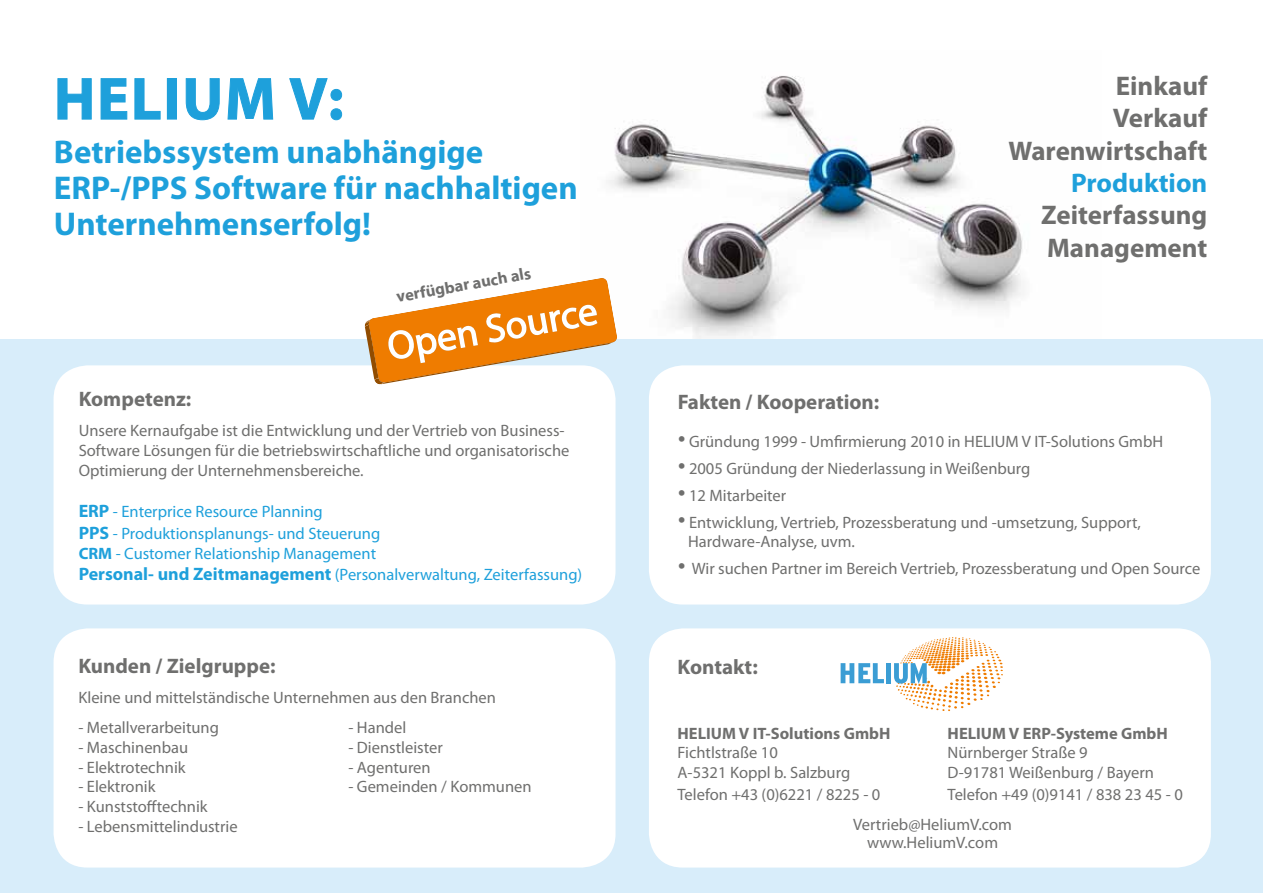
<style>
.page{position:relative;width:1263px;height:893px;background:#fff}
.page>*{position:absolute;margin:0;border:0;box-sizing:border-box;transform-origin:0 0}
.t1{font:700 60px "Myriad Pro";letter-spacing:.03em;color:#1ea0db}
.t2{font:700 33px/36px "Myriad Pro";color:#1ea0db}
.t3{font:700 27px/32.4px "Myriad Pro";color:#6f6f6e;text-align:right}
.t4{font:700 27px "Myriad Pro";color:#1ea0db}
.t5{font:700 21px "Myriad Pro";color:#6f6f6e}
.t6{font:16.5px/19.8px "Myriad Pro";color:#6f6f6e}
.t7{font:16.5px/21.6px "Myriad Pro";color:#1ea0db}
.t8{font:700 16.5px "Myriad Pro";color:#6f6f6e}
.s1{font-weight:700;font-size:18px}
.s2{font-weight:700}
.s3{font-family:"Arial";font-size:22.5px}
</style>
<div class="page">
<img style="left:608px;top:75px;width:415px;height:264px">
<div style="left:0;top:339px;width:1263px;height:554px;background:#d8edfa"></div>
<svg style="left:57px;top:78px;width:35px;height:42px"></svg>
<svg style="left:100px;top:78px;width:28px;height:42px"></svg>
<svg style="left:134px;top:78px;width:27px;height:42px"></svg>
<div style="left:167px;top:78px;width:10px;height:42px;border:1px solid #1ea0db"></div>
<svg style="left:185px;top:78px;width:35px;height:43px"></svg>
<svg style="left:227px;top:78px;width:47px;height:42px"></svg>
<svg style="left:289px;top:78px;width:53px;height:43px"></svg>
<div style="left:54px;top:365px;width:561px;height:239px;background:#fff;border-radius:34px"></div>
<div style="left:649px;top:365px;width:562px;height:239px;background:#fff;border-radius:34px"></div>
<div style="left:649px;top:628px;width:562px;height:239px;background:#fff;border-radius:34px"></div>
<div style="left:54px;top:628px;width:561px;height:239px;background:#fff;border-radius:34px"></div>
<svg style="left:841px;top:663px;width:43px;height:20px"></svg>
<div style="left:886px;top:663px;width:5px;height:20px;background:#3b9dd4"></div>
<svg style="left:894px;top:637px;width:109px;height:74px"></svg>
<svg style="left:365px;top:278px;width:252px;height:107px"></svg>
<h1 class="t1" style="left:54px;top:60px;width:291px">HELIUM V:</h1>
<h2 class="t2" style="left:54px;top:132px;width:525px">Betriebssystem unabhängige<br>ERP-/PPS Software für nachhaltigen<br>Unternehmenserfolg!</h2>
<p class="t8" style="left:395px;top:286px;width:138px;rotate:-10deg">verfügbar auch als</p>
<p class="t5" style="left:79px;top:385px;width:114px">Kompetenz:</p>
<p class="t6" style="left:79px;top:421px;width:492px">Unsere Kernaufgabe ist die Entwicklung und der Vertrieb von Business-<br>Software Lösungen für die betriebswirtschaftliche und organisatorische<br>Optimierung der Unternehmensbereiche.</p>
<p class="t7" style="left:79px;top:501px;width:303px"><span class="s1">ERP</span> - Enterprice Resource Planning<br><span class="s1">PPS</span> - Produktionsplanungs- und Steuerung</p>
<p class="t7" style="left:79px;top:542px;width:505px"><span class="s2">CRM</span> - Customer Relationship Management<br><span class="s1">Personal- und Zeitmanagement</span> (Personalverwaltung, Zeiterfassung)</p>
<p class="t5" style="left:78px;top:652px;width:199px">Kunden / Zielgruppe:</p>
<p class="t6" style="left:78px;top:687px;width:419px">Kleine und mittelständische Unternehmen aus den Branchen</p>
<p class="t6" style="left:78px;top:717px;width:142px">- Metallverarbeitung</p>
<p class="t6" style="left:348px;top:717px;width:59px">- Handel</p>
<p class="t6" style="left:78px;top:737px;width:111px">- Maschinenbau</p>
<p class="t6" style="left:348px;top:737px;width:96px">- Dienstleister</p>
<p class="t6" style="left:78px;top:757px;width:109px">- Elektrotechnik</p>
<p class="t6" style="left:348px;top:757px;width:84px">- Agenturen</p>
<p class="t6" style="left:78px;top:777px;width:79px">- Elektronik</p>
<p class="t6" style="left:348px;top:777px;width:185px">- Gemeinden / Kommunen</p>
<p class="t6" style="left:78px;top:797px;width:131px">- Kunststofftechnik</p>
<p class="t6" style="left:78px;top:816px;width:161px">- Lebensmittelindustrie</p>
<h3 class="t3" style="left:1008px;top:69px;width:200px">Einkauf<br>Verkauf<br>Warenwirtschaft</h3>
<h3 class="t4" style="left:1071px;top:165px;width:138px">Produktion</h3>
<h3 class="t3" style="left:1041px;top:198px;width:168px;text-align:left">Zeiterfassung<br>Management</h3>
<p class="t5" style="left:678px;top:388px;width:203px">Fakten / Kooperation:</p>
<p class="t6" style="left:678px;top:431px;width:487px"><span class="s3">•</span> Gründung 1999 - Umfirmierung 2010 in HELIUM V IT-Solutions GmbH</p>
<p class="t6" style="left:678px;top:458px;width:354px"><span class="s3">•</span> 2005 Gründung der Niederlassung in Weißenburg</p>
<p class="t6" style="left:678px;top:485px;width:110px"><span class="s3">•</span> 12 Mitarbeiter</p>
<p class="t6" style="left:688px;top:512px;width:454px;text-indent:-11px"><span class="s3">•</span> Entwicklung, Vertrieb, Prozessberatung und -umsetzung, Support,<br>Hardware-Analyse, uvm.</p>
<p class="t6" style="left:678px;top:559px;width:524px"><span class="s3">•</span> Wir suchen Partner im Bereich Vertrieb, Prozessberatung und Open Source</p>
<p class="t5" style="left:678px;top:653px;width:82px">Kontakt:</p>
<p class="t8" style="left:678px;top:722px;width:214px">HELIUM V IT-Solutions GmbH</p>
<p class="t8" style="left:948px;top:722px;width:222px">HELIUM V ERP-Systeme GmbH</p>
<p class="t6" style="left:678px;top:743px;width:102px">Fichtlstraße 10</p>
<p class="t6" style="left:948px;top:743px;width:141px">Nürnberger Straße 9</p>
<p class="t6" style="left:678px;top:762px;width:174px">A-5321 Koppl b. Salzburg</p>
<p class="t6" style="left:948px;top:762px;width:208px">D-91781 Weißenburg / Bayern</p>
<p class="t6" style="left:678px;top:784px;width:204px">Telefon +43 (0)6221 / 8225 - 0</p>
<p class="t6" style="left:853px;top:779px;width:331px;line-height:30px;text-indent:94px">Telefon +49 (0)9141 / 838 23 45 - 0<br>Vertrieb@HeliumV.com</p>
<p class="t6" style="left:867px;top:832px;width:133px">www.HeliumV.com</p>
</div>
